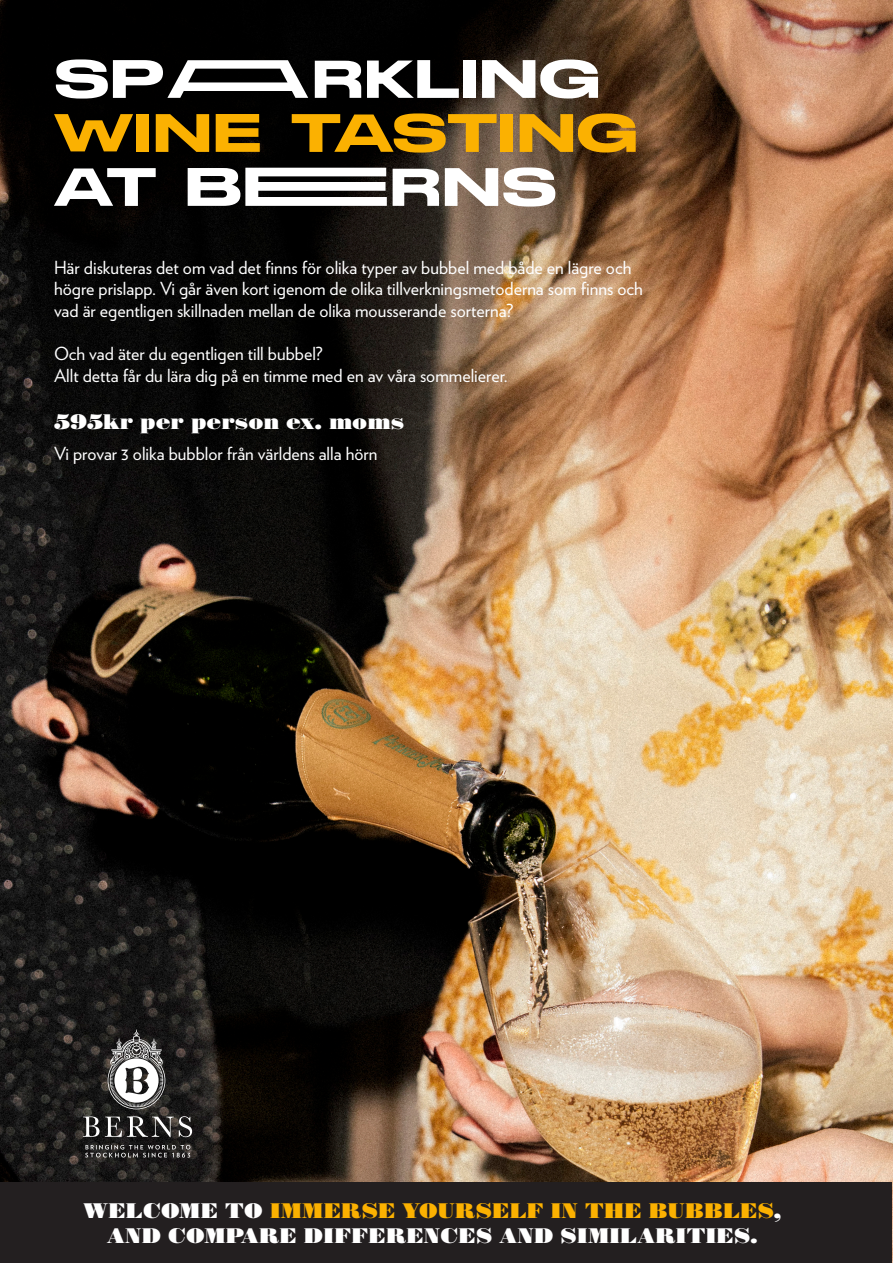
<style>
.page{position:relative;width:893px;height:1263px;background:#fff}
.page>*{position:absolute;margin:0;border:0;box-sizing:border-box;transform-origin:0 0}
.t1{font:54px/54px "Stretch Pro";color:#fbb101}
.t2{font:54px "Stretch Pro";color:#fff}
.t3{font:21px "Battista";letter-spacing:.02em;color:#fbb101}
.t4{font:21px "Battista";letter-spacing:.02em;color:#fff}
.t5{font:21px "Battista";color:#fff}
.t6{font:18px "Verlag";color:#fff}
.s1{color:#fff}
</style>
<div class="page">
<img style="left:0;top:0;width:893px;height:1263px">
<div style="left:1px;top:1182px;width:891px;height:80px;background:#231f20"></div>
<svg style="left:83px;top:1029px;width:109px;height:128px;background:#494847"></svg>
<p class="t1" style="left:54px;top:50px;width:586px"><span class="s1">SPAARKLING<br></span>WINE TASTING</p>
<p class="t2" style="left:54px;top:148px;width:505px">AT BEERNS</p>
<p class="t6" style="left:54px;top:254px;width:579px">Här diskuteras det om vad det finns för olika typer av bubbel med både en lägre och</p>
<p class="t6" style="left:54px;top:275px;width:590px">högre prislapp. Vi går även kort igenom de olika tillverkningsmetoderna som finns och</p>
<p class="t6" style="left:54px;top:297px;width:461px">vad är egentligen skillnaden mellan de olika mousserande sorterna?</p>
<p class="t6" style="left:54px;top:340px;width:270px">Och vad äter du egentligen till bubbel?</p>
<p class="t6" style="left:54px;top:362px;width:455px">Allt detta får du lära dig på en timme med en av våra sommelierer.</p>
<p class="t5" style="left:54px;top:409px;width:352px">595kr per person ex. moms</p>
<p class="t6" style="left:54px;top:440px;width:325px">Vi provar 3 olika bubblor från världens alla hörn</p>
<p class="t3" style="left:83px;top:1198px;width:699px"><span class="s1">WELCOME TO</span> IMMERSE YOURSELF IN THE BUBBLES<span class="s1">,</span></p>
<p class="t4" style="left:107px;top:1223px;width:652px">AND COMPARE DIFFERENCES AND SIMILARITIES.</p>
</div>
